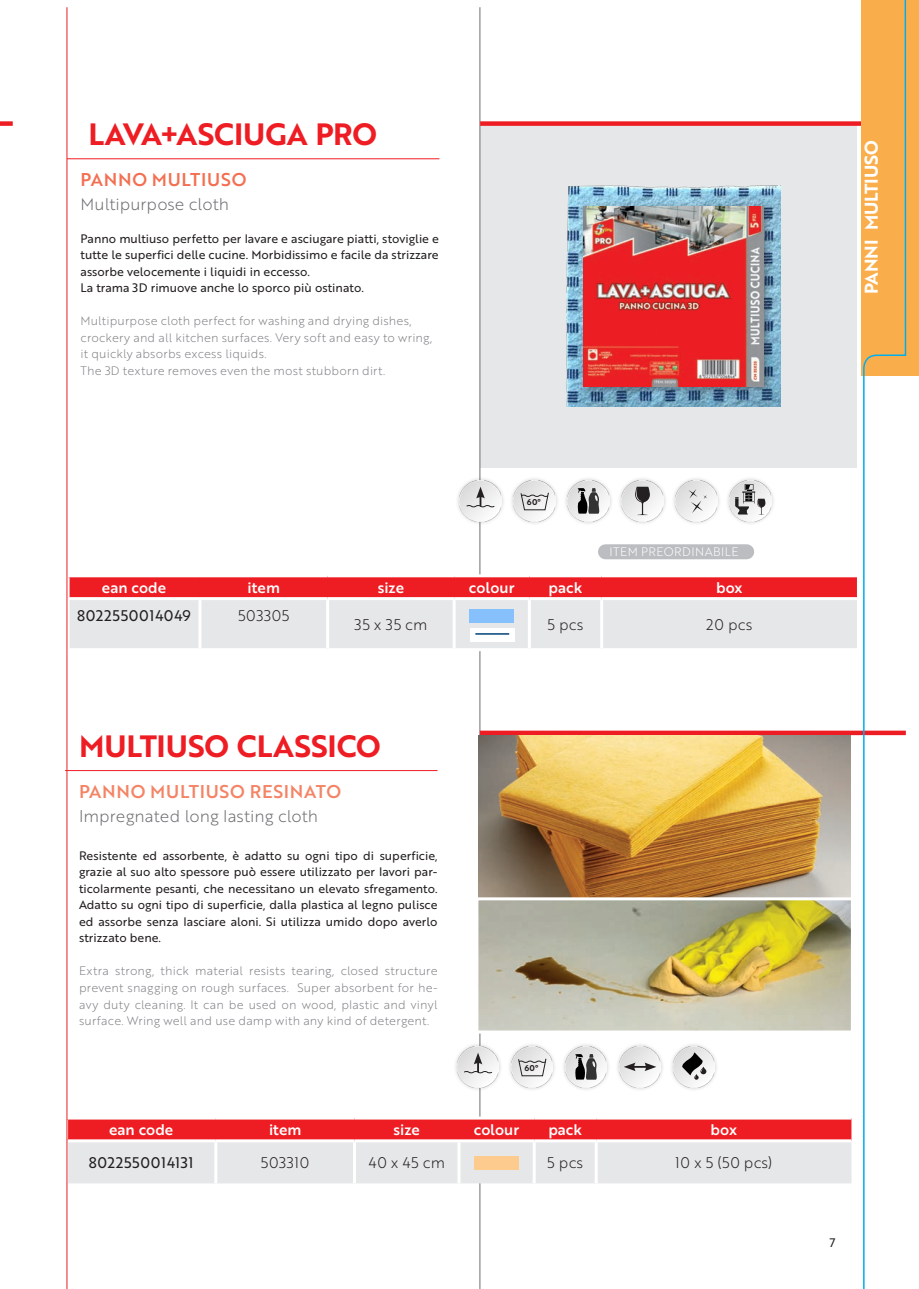
<style>
.page{position:relative;width:919px;height:1289px;background:#fff}
.page>*{position:absolute;margin:0;border:0;box-sizing:border-box;transform-origin:0 0}
.t1{font:30px "Brother 1816 Bold";letter-spacing:-.005em;color:#ee1d23}
.t2{font:18px "Brother 1816 Medium";letter-spacing:.04em;color:#f48465}
.t3{font:18px "Brother 1816 Medium";letter-spacing:.04em;color:#f36f51}
.t4{font:18px "Brother 1816 Bold";letter-spacing:-.005em;color:#fff}
.t5{font:16.5px "Brother 1816 Light";color:#6c6d70}
.t6{font:15px "Brother 1816 Medium";color:#fff}
.t7{font:15px "Brother 1816 Light";letter-spacing:.04em;color:#231f20}
.t8{font:15px "Brother 1816 Regular";letter-spacing:.04em;color:#231f20}
.t9{font:12px/16.5px "Brother 1816 Regular";color:#231f20}
.t10{font:12px/16.5px "Brother 1816 Light";letter-spacing:.015em;color:#808285}
.t11{font:12px "Brother 1816 Light";letter-spacing:.04em;color:#fff}
.t12{font:8.25px "Brother 1816 Bold";color:#231f20}
</style>
<div class="page">
<div style="left:480px;top:125px;width:376px;height:342px;background:#e6e7e9"></div>
<hr style="left:479px;top:7px;width:1px;height:1281px;background:#6c6d70">
<div style="left:509px;top:475px;width:50px;height:51px;background:#231f20;opacity:.27"></div>
<img style="left:514px;top:480px;width:41px;height:41px">
<svg style="left:520px;top:492px;width:29px;height:18px"></svg>
<div style="left:563px;top:475px;width:50px;height:51px;background:#231f20;opacity:.27"></div>
<img style="left:568px;top:480px;width:41px;height:41px">
<svg style="left:577px;top:488px;width:22px;height:25px"></svg>
<div style="left:725px;top:475px;width:50px;height:51px;background:#231f20;opacity:.27"></div>
<img style="left:729px;top:480px;width:42px;height:41px">
<svg style="left:733px;top:484px;width:32px;height:30px"></svg>
<div style="left:455px;top:475px;width:50px;height:51px;background:#231f20;opacity:.27"></div>
<img style="left:460px;top:480px;width:41px;height:41px">
<svg style="left:466px;top:486px;width:29px;height:22px"></svg>
<div style="left:617px;top:475px;width:50px;height:51px;background:#231f20;opacity:.27"></div>
<img style="left:622px;top:480px;width:41px;height:41px">
<svg style="left:635px;top:486px;width:14px;height:29px"></svg>
<div style="left:671px;top:475px;width:50px;height:51px;background:#231f20;opacity:.27"></div>
<img style="left:675px;top:480px;width:42px;height:41px">
<svg style="left:688px;top:489px;width:19px;height:24px"></svg>
<svg style="left:70px;top:577px;width:786px;height:71px;background:#e8aaad"></svg>
<hr style="left:454px;top:574px;width:75px;height:3px;background:#fff">
<hr style="left:67px;top:597px;width:133px;height:3px;background:#fff">
<hr style="left:200px;top:597px;width:127px;height:3px;background:#fff">
<hr style="left:198px;top:600px;width:3px;height:48px;background:#fff">
<hr style="left:327px;top:597px;width:127px;height:3px;background:#fff">
<hr style="left:326px;top:600px;width:3px;height:48px;background:#fff">
<hr style="left:454px;top:597px;width:75px;height:3px;background:#fff">
<hr style="left:452px;top:600px;width:3px;height:48px;background:#fff">
<hr style="left:529px;top:597px;width:72px;height:3px;background:#fff">
<hr style="left:528px;top:600px;width:3px;height:48px;background:#fff">
<hr style="left:601px;top:597px;width:255px;height:3px;background:#fff">
<hr style="left:600px;top:600px;width:3px;height:48px;background:#fff">
<hr style="left:454px;top:648px;width:75px;height:3px;background:#fff">
<div style="left:469px;top:609px;width:45px;height:14px;background:#86c0fd"></div>
<div style="left:480px;top:730px;width:425px;height:5px;background:#ee1d23"></div>
<div style="left:605px;top:544px;width:141px;height:15px;background:#bcbdc0"></div>
<img style="left:566px;top:186px;width:214px;height:220px">
<div style="left:579px;top:202px;width:194px;height:194px;background:#231f20;opacity:.45"></div>
<img style="left:583px;top:206px;width:180px;height:180px">
<div style="left:470px;top:628px;width:44px;height:13px;background:#fff"></div>
<hr style="left:475px;top:633px;width:34px;height:1px;background:#014078">
<img style="left:478px;top:735px;width:372px;height:160px">
<img style="left:478px;top:895px;width:373px;height:140px">
<hr style="left:65px;top:770px;width:372px;height:1px;background:#ee1d23">
<svg style="left:68px;top:1119px;width:783px;height:64px;background:#e9a5a8"></svg>
<hr style="left:459px;top:1116px;width:75px;height:3px;background:#fff">
<hr style="left:65px;top:1139px;width:151px;height:3px;background:#fff">
<hr style="left:216px;top:1139px;width:138px;height:3px;background:#fff">
<hr style="left:214px;top:1142px;width:3px;height:41px;background:#fff">
<hr style="left:354px;top:1139px;width:105px;height:3px;background:#fff">
<hr style="left:353px;top:1142px;width:3px;height:41px;background:#fff">
<hr style="left:459px;top:1139px;width:75px;height:3px;background:#fff">
<hr style="left:457px;top:1142px;width:3px;height:41px;background:#fff">
<hr style="left:534px;top:1139px;width:62px;height:3px;background:#fff">
<hr style="left:532px;top:1142px;width:3px;height:41px;background:#fff">
<hr style="left:596px;top:1139px;width:255px;height:3px;background:#fff">
<hr style="left:594px;top:1142px;width:3px;height:41px;background:#fff">
<div style="left:473px;top:1156px;width:45px;height:13px;background:#fdcb8d"></div>
<div style="left:507px;top:1041px;width:50px;height:50px;background:#231f20;opacity:.27"></div>
<img style="left:511px;top:1046px;width:41px;height:41px">
<svg style="left:517px;top:1058px;width:30px;height:18px"></svg>
<div style="left:561px;top:1041px;width:50px;height:50px;background:#231f20;opacity:.27"></div>
<img style="left:565px;top:1046px;width:41px;height:41px">
<svg style="left:574px;top:1054px;width:22px;height:25px"></svg>
<div style="left:453px;top:1041px;width:50px;height:50px;background:#231f20;opacity:.27"></div>
<img style="left:457px;top:1046px;width:41px;height:41px">
<svg style="left:463px;top:1052px;width:29px;height:21px"></svg>
<div style="left:614px;top:1041px;width:51px;height:50px;background:#231f20;opacity:.27"></div>
<img style="left:619px;top:1046px;width:41px;height:41px">
<svg style="left:623px;top:1062px;width:33px;height:9px"></svg>
<div style="left:668px;top:1041px;width:51px;height:50px;background:#231f20;opacity:.27"></div>
<img style="left:673px;top:1046px;width:41px;height:41px">
<svg style="left:682px;top:1052px;width:24px;height:27px"></svg>
<div style="left:0;top:121px;width:13px;height:5px;background:#ee1d23"></div>
<div style="left:480px;top:121px;width:438px;height:5px;background:#ee1d23"></div>
<hr style="left:67px;top:7px;width:1px;height:1281px;background:#ee1d23">
<hr style="left:67px;top:158px;width:372px;height:1px;background:#ee1d23">
<div style="left:861px;top:0;width:57px;height:375px;background:#faae4b"></div>
<svg style="left:862px;top:0;width:44px;height:1288px"></svg>
<h1 class="t1" style="left:88px;top:111px;width:290px">LAVA+ASCIUGA PRO</h1>
<h2 class="t3" style="left:81px;top:166px;width:167px">PANNO MULTIUSO</h2>
<h3 class="t5" style="left:81px;top:192px;width:150px">Multipurpose cloth</h3>
<p class="t9" style="left:81px;top:230px;width:360px">Panno multiuso perfetto per lavare e asciugare piatti, stoviglie e tutte le superfici delle cucine. Morbidissimo e facile da strizzare assorbe velocemente i liquidi in eccesso.<br>La trama 3D rimuove anche lo sporco più ostinato.</p>
<p class="t10" style="left:81px;top:312px;width:353px">Multipurpose cloth perfect for washing and drying dishes, crockery and all kitchen surfaces. Very soft and easy to wring, it quickly absorbs excess liquids.<br>The 3D texture removes even the most stubborn dirt.</p>
<p class="t12" style="left:527px;top:496px;width:15px">60°</p>
<p class="t11" style="left:609px;top:543px;width:131px">ITEM PREORDINABILE</p>
<p class="t6" style="left:102px;top:576px;width:66px">ean code</p>
<p class="t6" style="left:247px;top:576px;width:34px">item</p>
<p class="t6" style="left:377px;top:576px;width:28px">size</p>
<p class="t6" style="left:469px;top:576px;width:47px">colour</p>
<p class="t6" style="left:548px;top:576px;width:36px">pack</p>
<p class="t6" style="left:716px;top:576px;width:28px">box</p>
<p class="t8" style="left:77px;top:604px;width:115px">8022550014049</p>
<p class="t7" style="left:238px;top:604px;width:53px">503305</p>
<p class="t7" style="left:354px;top:613px;width:74px">35 x 35 cm</p>
<p class="t7" style="left:547px;top:613px;width:37px">5 pcs</p>
<p class="t7" style="left:706px;top:613px;width:48px">20 pcs</p>
<h1 class="t1" style="left:79px;top:723px;width:303px">MULTIUSO CLASSICO</h1>
<h2 class="t2" style="left:79px;top:777px;width:263px">PANNO MULTIUSO RESINATO</h2>
<h3 class="t5" style="left:79px;top:803px;width:240px">Impregnated long lasting cloth</h3>
<p class="t9" style="left:79px;top:846px;width:360px;text-align:justify">Resistente ed assorbente, è adatto su ogni tipo di superficie, grazie al suo alto spessore può essere utilizzato per lavori par&shy;ticolarmente pesanti, che necessitano un elevato sfregamento.<br>Adatto su ogni tipo di superficie, dalla plastica al legno pulisce ed assorbe senza lasciare aloni. Si utilizza umido dopo averlo strizzato bene.</p>
<p class="t10" style="left:79px;top:962px;width:360px;text-align:justify">Extra strong, thick material resists tearing, closed structure prevent snagging on rough surfaces. Super absorbent for he&shy;avy duty cleaning. It can be used on wood, plastic and vinyl surface. Wring well and use damp with any kind of detergent.</p>
<p class="t12" style="left:524px;top:1061px;width:15px">60°</p>
<p class="t6" style="left:109px;top:1118px;width:66px">ean code</p>
<p class="t6" style="left:269px;top:1118px;width:34px">item</p>
<p class="t6" style="left:393px;top:1118px;width:28px">size</p>
<p class="t6" style="left:474px;top:1118px;width:47px">colour</p>
<p class="t6" style="left:548px;top:1118px;width:35px">pack</p>
<p class="t6" style="left:710px;top:1118px;width:28px">box</p>
<p class="t8" style="left:89px;top:1150px;width:106px">8022550014131</p>
<p class="t7" style="left:261px;top:1151px;width:50px">503310</p>
<p class="t7" style="left:368px;top:1151px;width:78px">40 x 45 cm</p>
<p class="t7" style="left:547px;top:1151px;width:37px">5 pcs</p>
<p class="t7" style="left:675px;top:1151px;width:98px">10 x 5 (50 pcs)</p>
<h2 class="t4" style="left:857px;top:294px;width:156px;rotate:-90deg">PANNI MULTIUSO</h2>
<p class="t9" style="left:829px;top:1234px;width:7px">7</p>
</div>
